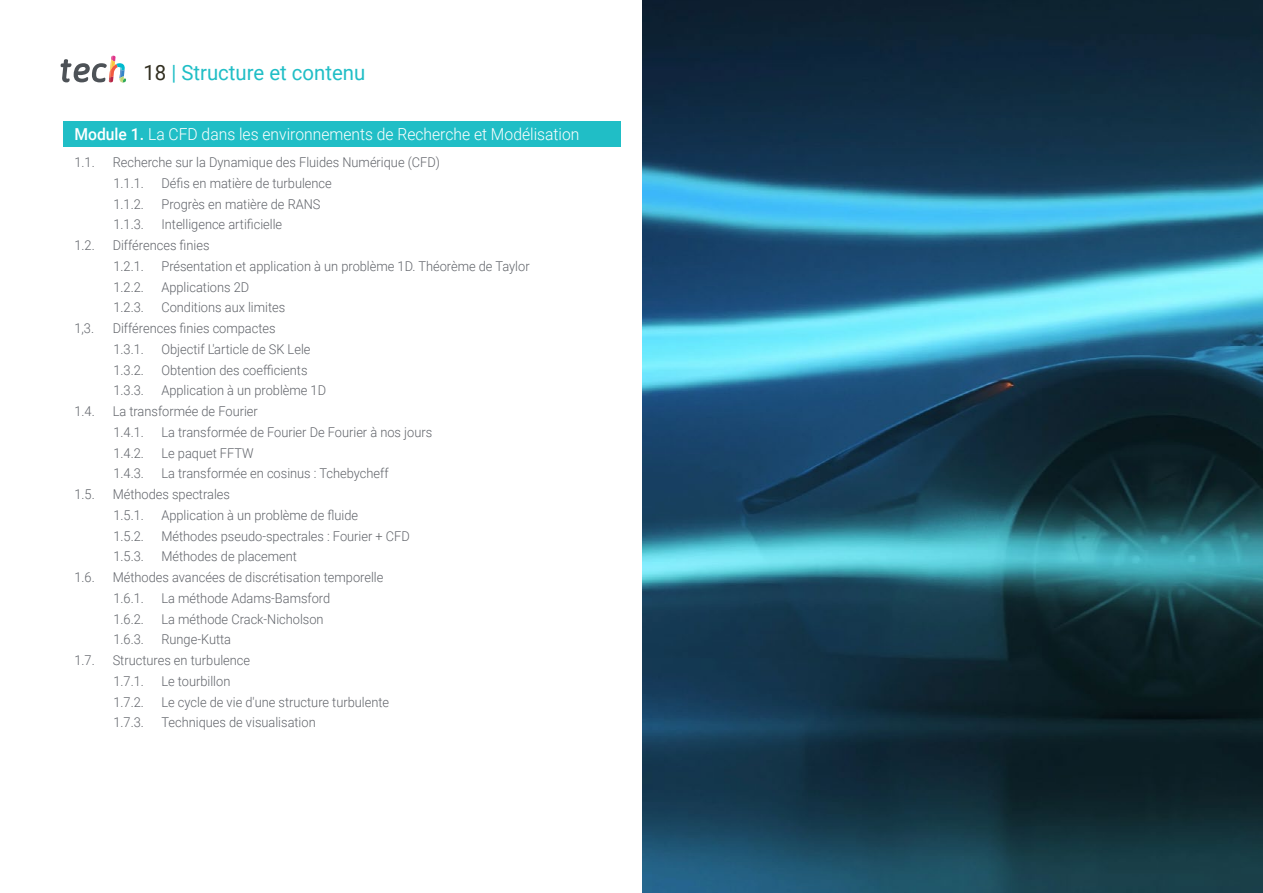
<style>
.page{position:relative;width:1263px;height:893px;background:#fff}
.page>*{position:absolute;margin:0;border:0;box-sizing:border-box;transform-origin:0 0}
.t1{font:21px "Roboto";color:#20bec6}
.t2{font:300 16.5px "Roboto";color:#fff;scale:.95 1}
.t3{font:300 13.5px/20.7px "Roboto";color:#61646a;scale:.95 1}
.s1{color:#312e20}
.s2{font-weight:500}
</style>
<div class="page">
<svg style="left:61px;top:56px;width:65px;height:27px"></svg>
<div style="left:63px;top:121px;width:558px;height:25px;background:#20bec6"></div>
<img style="left:642px;top:0;width:621px;height:893px">
<h1 class="t1" style="left:144px;top:57px;width:223px"><span class="s1">18</span> | Structure et contenu</h1>
<p class="t2" style="left:74px;top:123px;width:533px"><span class="s2">Module 1.</span> La CFD dans les environnements de Recherche et Modélisation</p>
<p class="t3" style="left:74px;top:151px;width:23px">1.1.</p>
<p class="t3" style="left:113px;top:151px;width:346px">Recherche sur la Dynamique des Fluides Numérique (CFD)<br>1.1.1.</p>
<p class="t3" style="left:161px;top:172px;width:181px">Défis en matière de turbulence</p>
<p class="t3" style="left:113px;top:193px;width:34px">1.1.2.</p>
<p class="t3" style="left:161px;top:193px;width:169px">Progrès en matière de RANS</p>
<p class="t3" style="left:113px;top:214px;width:34px">1.1.3.</p>
<p class="t3" style="left:161px;top:214px;width:129px">Intelligence artificielle</p>
<p class="t3" style="left:74px;top:234px;width:23px">1.2.</p>
<p class="t3" style="left:113px;top:234px;width:103px">Différences finies<br>1.2.1.</p>
<p class="t3" style="left:161px;top:255px;width:389px">Présentation et application à un problème 1D. Théorème de Taylor</p>
<p class="t3" style="left:113px;top:276px;width:34px">1.2.2.</p>
<p class="t3" style="left:161px;top:276px;width:94px">Applications 2D</p>
<p class="t3" style="left:113px;top:297px;width:34px">1.2.3.</p>
<p class="t3" style="left:161px;top:297px;width:132px">Conditions aux limites</p>
<p class="t3" style="left:74px;top:317px;width:22px">1,3.</p>
<p class="t3" style="left:113px;top:317px;width:173px">Différences finies compactes<br>1.3.1.</p>
<p class="t3" style="left:161px;top:338px;width:158px">Objectif L'article de SK Lele</p>
<p class="t3" style="left:113px;top:359px;width:34px">1.3.2.</p>
<p class="t3" style="left:161px;top:359px;width:155px">Obtention des coefficients</p>
<p class="t3" style="left:113px;top:380px;width:34px">1.3.3.</p>
<p class="t3" style="left:161px;top:380px;width:175px">Application à un problème 1D</p>
<p class="t3" style="left:74px;top:400px;width:23px">1.4.</p>
<p class="t3" style="left:113px;top:400px;width:154px">La transformée de Fourier<br>1.4.1.</p>
<p class="t3" style="left:161px;top:421px;width:286px">La transformée de Fourier De Fourier à nos jours</p>
<p class="t3" style="left:113px;top:442px;width:34px">1.4.2.</p>
<p class="t3" style="left:161px;top:442px;width:99px">Le paquet FFTW</p>
<p class="t3" style="left:113px;top:463px;width:34px">1.4.3.</p>
<p class="t3" style="left:161px;top:463px;width:241px">La transformée en cosinus : Tchebycheff</p>
<p class="t3" style="left:74px;top:483px;width:23px">1.5.</p>
<p class="t3" style="left:113px;top:483px;width:125px">Méthodes spectrales<br>1.5.1.</p>
<p class="t3" style="left:161px;top:504px;width:209px">Application à un problème de fluide</p>
<p class="t3" style="left:113px;top:525px;width:34px">1.5.2.</p>
<p class="t3" style="left:161px;top:525px;width:263px">Méthodes pseudo-spectrales : Fourier + CFD</p>
<p class="t3" style="left:113px;top:546px;width:34px">1.5.3.</p>
<p class="t3" style="left:161px;top:546px;width:144px">Méthodes de placement</p>
<p class="t3" style="left:74px;top:566px;width:23px">1.6.</p>
<p class="t3" style="left:113px;top:566px;width:287px">Méthodes avancées de discrétisation temporelle<br>1.6.1.</p>
<p class="t3" style="left:161px;top:587px;width:179px">La méthode Adams-Bamsford</p>
<p class="t3" style="left:113px;top:608px;width:34px">1.6.2.</p>
<p class="t3" style="left:161px;top:608px;width:172px">La méthode Crack-Nicholson</p>
<p class="t3" style="left:113px;top:629px;width:34px">1.6.3.</p>
<p class="t3" style="left:161px;top:629px;width:75px">Runge-Kutta</p>
<p class="t3" style="left:74px;top:649px;width:23px">1.7.</p>
<p class="t3" style="left:113px;top:649px;width:146px">Structures en turbulence<br>1.7.1.</p>
<p class="t3" style="left:161px;top:670px;width:74px">Le tourbillon</p>
<p class="t3" style="left:113px;top:691px;width:34px">1.7.2.</p>
<p class="t3" style="left:161px;top:691px;width:241px">Le cycle de vie d'une structure turbulente</p>
<p class="t3" style="left:113px;top:712px;width:34px">1.7.3.</p>
<p class="t3" style="left:161px;top:712px;width:164px">Techniques de visualisation</p>
</div>
